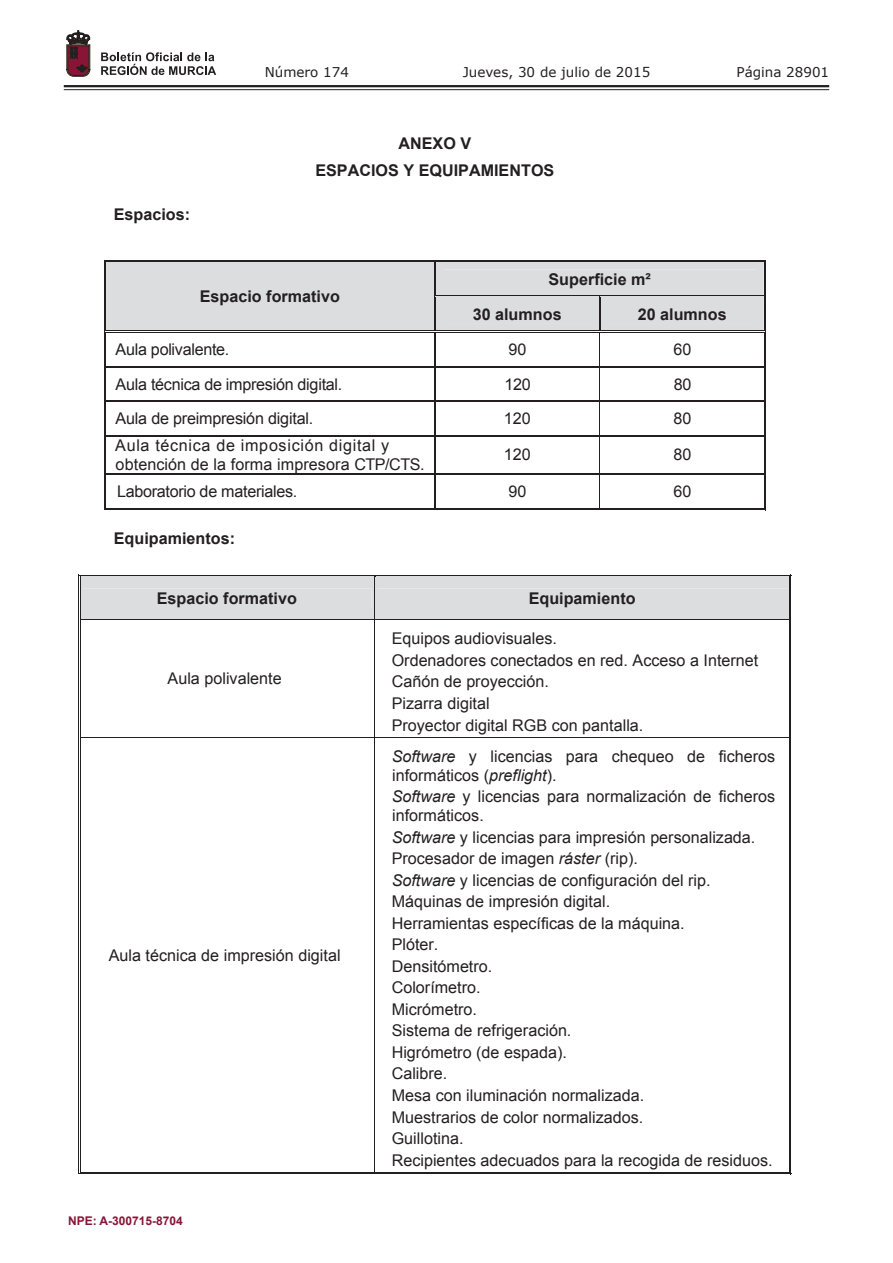
<style>
.page{position:relative;width:893px;height:1263px;background:#fff}
.page>*{position:absolute;margin:0;border:0;box-sizing:border-box;transform-origin:0 0}
.t1{font:16.2px/21.6px "Arial";color:#231f20}
.t2{font:700 16.2px/27.3px "Arial";color:#231f20;text-align:center}
.t3{font:16.2px "Arial";letter-spacing:-.02em;color:#231f20}
.t4{font:13.5px "Verdana";color:#231f20}
.t5{font:700 12px "Arial";color:#881536}
.s1{font-style:italic}
</style>
<div class="page">
<hr style="left:64px;top:85px;width:765px;height:2px;background:#231f20">
<hr style="left:64px;top:89px;width:765px;height:1px;background:#231f20">
<svg style="left:101px;top:52px;width:115px;height:23px"></svg>
<svg style="left:67px;top:31px;width:23px;height:45px"></svg>
<svg style="left:104px;top:260px;width:662px;height:74px;background:#cfd0d2"></svg>
<hr style="left:105px;top:333px;width:1px;height:33px;background:#231f20">
<hr style="left:104px;top:333px;width:1px;height:33px;background:#231f20">
<hr style="left:434px;top:333px;width:1px;height:33px;background:#231f20">
<hr style="left:599px;top:333px;width:1px;height:33px;background:#231f20">
<hr style="left:765px;top:333px;width:1px;height:33px;background:#231f20">
<hr style="left:764px;top:333px;width:1px;height:33px;background:#231f20">
<hr style="left:106px;top:366px;width:328px;height:1px;background:#231f20">
<hr style="left:435px;top:366px;width:164px;height:1px;background:#231f20">
<hr style="left:599px;top:366px;width:165px;height:1px;background:#231f20">
<hr style="left:105px;top:367px;width:1px;height:34px;background:#231f20">
<hr style="left:104px;top:367px;width:1px;height:34px;background:#231f20">
<hr style="left:434px;top:367px;width:1px;height:34px;background:#231f20">
<hr style="left:599px;top:367px;width:1px;height:34px;background:#231f20">
<hr style="left:765px;top:367px;width:1px;height:34px;background:#231f20">
<hr style="left:764px;top:367px;width:1px;height:34px;background:#231f20">
<hr style="left:106px;top:401px;width:328px;height:1px;background:#231f20">
<hr style="left:435px;top:401px;width:164px;height:1px;background:#231f20">
<hr style="left:599px;top:401px;width:165px;height:1px;background:#231f20">
<hr style="left:105px;top:402px;width:1px;height:33px;background:#231f20">
<hr style="left:104px;top:402px;width:1px;height:33px;background:#231f20">
<hr style="left:434px;top:402px;width:1px;height:33px;background:#231f20">
<hr style="left:599px;top:402px;width:1px;height:33px;background:#231f20">
<hr style="left:765px;top:402px;width:1px;height:33px;background:#231f20">
<hr style="left:764px;top:402px;width:1px;height:33px;background:#231f20">
<hr style="left:106px;top:435px;width:328px;height:1px;background:#231f20">
<hr style="left:435px;top:435px;width:164px;height:1px;background:#231f20">
<hr style="left:599px;top:435px;width:165px;height:1px;background:#231f20">
<hr style="left:105px;top:436px;width:1px;height:37px;background:#231f20">
<hr style="left:104px;top:436px;width:1px;height:37px;background:#231f20">
<hr style="left:434px;top:436px;width:1px;height:37px;background:#231f20">
<hr style="left:599px;top:436px;width:1px;height:37px;background:#231f20">
<hr style="left:765px;top:436px;width:1px;height:37px;background:#231f20">
<hr style="left:764px;top:436px;width:1px;height:37px;background:#231f20">
<hr style="left:106px;top:473px;width:328px;height:1px;background:#231f20">
<hr style="left:435px;top:473px;width:164px;height:1px;background:#231f20">
<hr style="left:599px;top:473px;width:165px;height:1px;background:#231f20">
<hr style="left:105px;top:474px;width:1px;height:34px;background:#231f20">
<hr style="left:104px;top:474px;width:1px;height:36px;background:#231f20">
<hr style="left:106px;top:509px;width:328px;height:1px;background:#231f20">
<hr style="left:106px;top:508px;width:328px;height:1px;background:#231f20">
<hr style="left:434px;top:474px;width:1px;height:34px;background:#231f20">
<hr style="left:434px;top:509px;width:165px;height:1px;background:#231f20">
<hr style="left:436px;top:508px;width:163px;height:1px;background:#231f20">
<hr style="left:599px;top:474px;width:1px;height:34px;background:#231f20">
<hr style="left:599px;top:509px;width:165px;height:1px;background:#231f20">
<hr style="left:601px;top:508px;width:163px;height:1px;background:#231f20">
<hr style="left:765px;top:474px;width:1px;height:34px;background:#231f20">
<hr style="left:764px;top:474px;width:1px;height:34px;background:#231f20">
<svg style="left:79px;top:575px;width:713px;height:164px"></svg>
<hr style="left:80px;top:738px;width:1px;height:434px;background:#231f20">
<hr style="left:79px;top:738px;width:1px;height:436px;background:#231f20">
<hr style="left:81px;top:1173px;width:293px;height:1px;background:#231f20">
<hr style="left:81px;top:1172px;width:293px;height:1px;background:#231f20">
<hr style="left:374px;top:738px;width:1px;height:434px;background:#231f20">
<hr style="left:374px;top:1173px;width:415px;height:1px;background:#231f20">
<hr style="left:376px;top:1172px;width:413px;height:1px;background:#231f20">
<hr style="left:791px;top:738px;width:1px;height:434px;background:#231f20">
<hr style="left:789px;top:738px;width:1px;height:434px;background:#231f20">
<p class="t4" style="left:265px;top:62px;width:86px">Número 174</p>
<p class="t4" style="left:463px;top:62px;width:189px">Jueves, 30 de julio de 2015</p>
<p class="t4" style="left:736px;top:62px;width:94px">Página 28901</p>
<p class="t2" style="left:114px;top:201px;width:78px">Espacios:</p>
<p class="t2" style="left:315px;top:130px;width:240px">ANEXO V<br>ESPACIOS Y EQUIPAMIENTOS</p>
<p class="t2" style="left:200px;top:283px;width:142px">Espacio formativo</p>
<p class="t2" style="left:473px;top:262px;width:180px;line-height:34.8px;text-align:left;text-indent:76px">Superficie m²<br>30 alumnos</p>
<p class="t2" style="left:638px;top:301px;width:90px">20 alumnos</p>
<p class="t3" style="left:116px;top:339px;width:115px">Aula polivalente.</p>
<p class="t1" style="left:508px;top:339px;width:19px">90</p>
<p class="t1" style="left:673px;top:339px;width:19px">60</p>
<p class="t1" style="left:116px;top:373px;width:228px">Aula técnica de impresión digital.</p>
<p class="t1" style="left:504px;top:373px;width:28px">120</p>
<p class="t1" style="left:674px;top:373px;width:19px">80</p>
<p class="t1" style="left:116px;top:408px;width:199px">Aula de preimpresión digital.</p>
<p class="t1" style="left:504px;top:408px;width:28px">120</p>
<p class="t1" style="left:673px;top:408px;width:19px">80</p>
<p class="t1" style="left:115px;top:436px;width:311px;line-height:18.6px">Aula técnica de imposición digital y obtención de la forma impresora CTP/CTS.</p>
<p class="t1" style="left:504px;top:444px;width:28px">120</p>
<p class="t1" style="left:673px;top:444px;width:19px">80</p>
<p class="t1" style="left:117px;top:480px;width:182px">Laboratorio de materiales.</p>
<p class="t1" style="left:508px;top:480px;width:19px">90</p>
<p class="t1" style="left:673px;top:480px;width:19px">60</p>
<p class="t2" style="left:114px;top:525px;width:123px">Equipamientos:</p>
<p class="t2" style="left:157px;top:585px;width:142px">Espacio formativo</p>
<p class="t2" style="left:529px;top:585px;width:108px">Equipamiento</p>
<p class="t1" style="left:168px;top:668px;width:116px">Aula polivalente</p>
<p class="t1" style="left:109px;top:945px;width:233px">Aula técnica de impresión digital</p>
<p class="t5" style="left:68px;top:1213px;width:116px">NPE: A-300715-8704</p>
<p class="t1" style="left:392px;top:628px;width:368px">Equipos audiovisuales.<br>Ordenadores conectados en red. Acceso a Internet<br>Cañón de proyección.<br>Pizarra digital<br>Proyector digital RGB con pantalla.</p>
<p class="t1" style="left:392px;top:747px;width:385px;line-height:18.8px"><span class="s1">Software</span> y licencias para chequeo de ficheros informáticos (<span class="s1">preflight</span>).</p>
<p class="t1" style="left:392px;top:787px;width:385px;line-height:18.8px"><span class="s1">Software</span> y licencias para normalización de ficheros informáticos.</p>
<p class="t1" style="left:392px;top:826px;width:382px"><span class="s1">Software</span> y licencias para impresión personalizada.<br>Procesador de imagen <span class="s1">ráster</span> (rip).<br><span class="s1">Software</span> y licencias de configuración del rip.<br>Máquinas de impresión digital.<br>Herramientas específicas de la máquina.<br>Plóter.<br>Densitómetro.<br>Colorímetro.<br>Micrómetro.<br>Sistema de refrigeración.<br>Higrómetro (de espada).<br>Calibre.<br>Mesa con iluminación normalizada.<br>Muestrarios de color normalizados.<br>Guillotina.<br>Recipientes adecuados para la recogida de residuos.</p>
</div>
